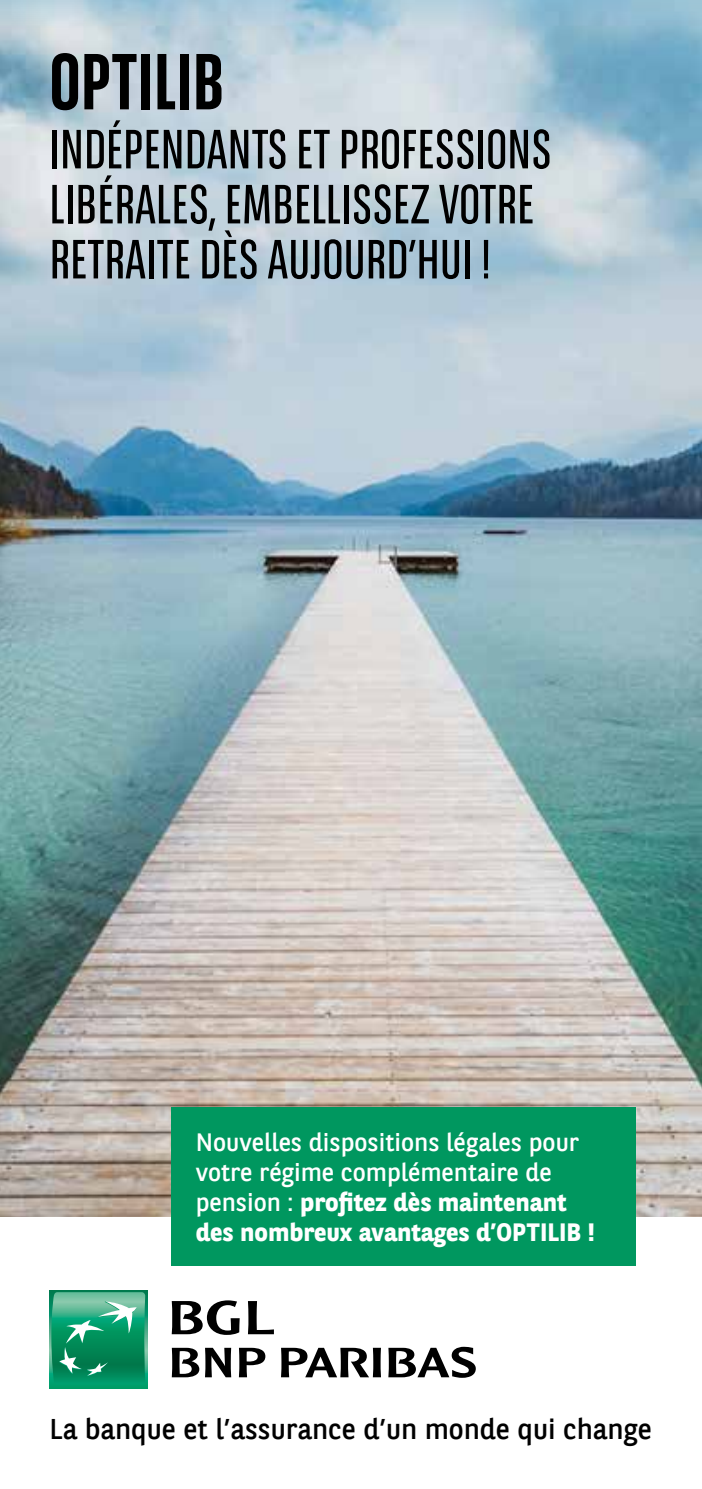
<style>
.page{position:relative;width:702px;height:1489px;background:#fff}
.page>*{position:absolute;margin:0;border:0;box-sizing:border-box;transform-origin:0 0}
.t1{font:700 79px "BNPP Sans Condensed";letter-spacing:.005em;color:#000}
.t2{font:55px/55px "BNPP Sans Condensed";letter-spacing:.005em;color:#000}
.t3{font:28.5px "BNPP Sans";color:#000}
.t4{font:25px/30px "BNPP Sans";color:#fff}
.s1{font-weight:700}
</style>
<div class="page">
<img style="left:0;top:0;width:702px;height:1216px">
<div style="left:50px;top:1290px;width:97px;height:97px;background:linear-gradient(to right,#009f6e,#009f6e)"></div>
<svg style="left:51px;top:1291px;width:94px;height:93px;background:#2fa279"></svg>
<svg style="left:172px;top:1300px;width:68px;height:34px"></svg>
<svg style="left:248px;top:1301px;width:26px;height:33px"></svg>
<svg style="left:172px;top:1347px;width:27px;height:30px"></svg>
<svg style="left:205px;top:1347px;width:26px;height:30px"></svg>
<svg style="left:239px;top:1347px;width:26px;height:30px"></svg>
<svg style="left:281px;top:1347px;width:100px;height:30px"></svg>
<svg style="left:388px;top:1346px;width:88px;height:31px"></svg>
<div style="left:171px;top:1106px;width:464px;height:159px;background:#00975f"></div>
<h1 class="t1" style="left:50px;top:28px;width:176px">OPTILIB</h1>
<h2 class="t2" style="left:50px;top:121px;width:503px">INDÉPENDANTS ET PROFESSIONS<br>LIBÉRALES, EMBELLISSEZ VOTRE<br>RETRAITE DÈS AUJOURD’HUI !</h2>
<p class="t4" style="left:196px;top:1125px;width:401px">Nouvelles dispositions légales pour votre régime complémentaire de pension : <span class="s1">profitez dès maintenant des nombreux avantages d’OPTILIB !</span></p>
<p class="t3" style="left:50px;top:1409px;width:603px">La banque et l’assurance d’un monde qui change</p>
</div>
